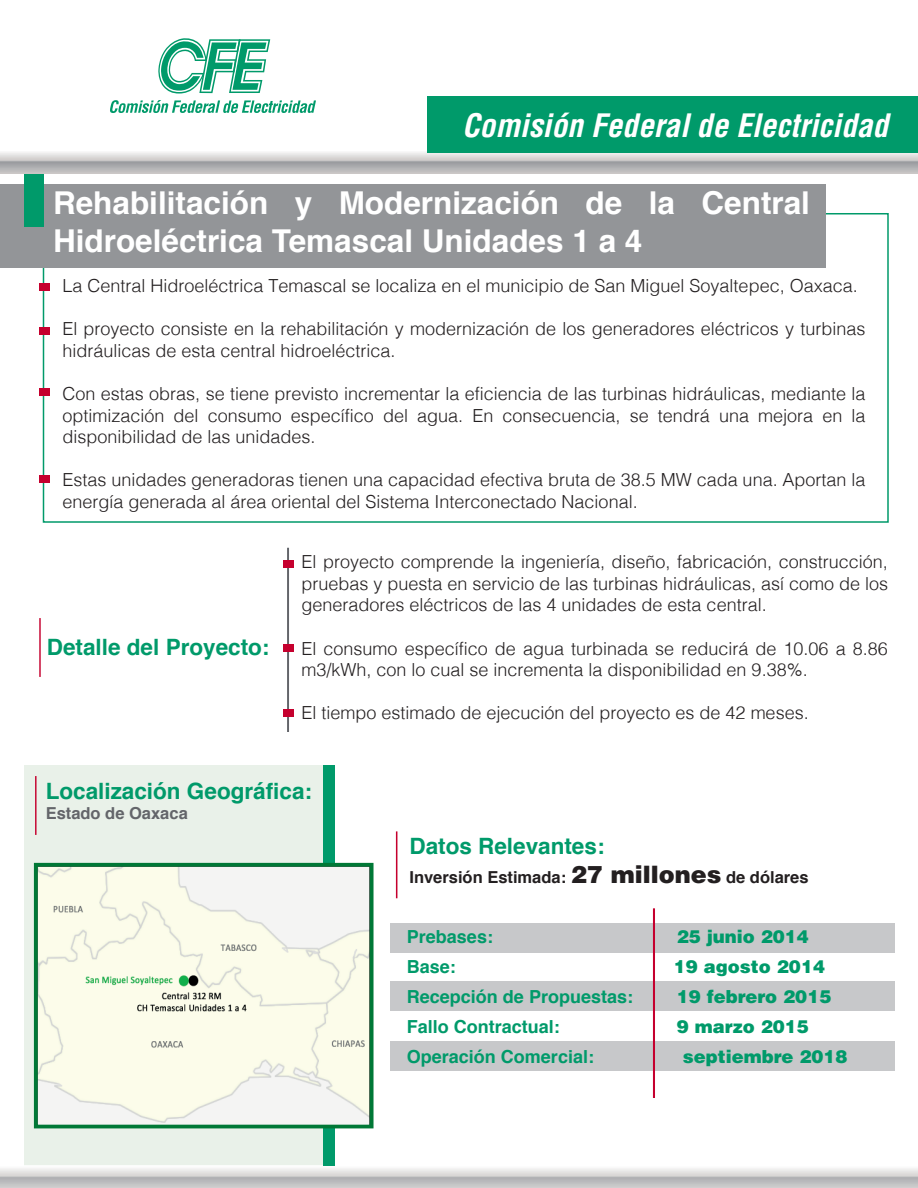
<style>
.page{position:relative;width:918px;height:1188px;background:#fff}
.page>*{position:absolute;margin:0;border:0;box-sizing:border-box;transform-origin:0 0}
.t1{font:700 31.5px/37.8px "Helvetica";color:#fff}
.t2{font:italic 700 condensed 31.5px "Helvetica LT Std";color:#fff}
.t3{font:700 22.5px "Helvetica";color:#009a6a}
.t4{font:300 18px/21.6px "Helvetica";color:#231f20}
.t5{font:700 18px "Helvetica";color:#009a6a}
.t6{font:900 18px "Helvetica LT Std";color:#009a6a}
.t7{font:700 16.5px "Helvetica";color:#231f20}
.t8{font:700 16.5px "Helvetica";color:#63656a}
.s1{font-family:"Helvetica LT Std";font-weight:900;font-size:24px}
</style>
<div class="page">
<div style="left:0;top:184px;width:826px;height:84px;background:#939598"></div>
<div style="left:24px;top:173px;width:20px;height:54px;background:#009a6a"></div>
<div style="left:390px;top:923px;width:505px;height:29px;background:#c7c8ca"></div>
<div style="left:390px;top:981px;width:505px;height:29px;background:#c7c8ca"></div>
<div style="left:390px;top:1042px;width:505px;height:29px;background:#c7c8ca"></div>
<div style="left:25px;top:765px;width:310px;height:401px;background:#e9f1e9"></div>
<svg style="left:0;top:150px;width:918px;height:23px;background:#bfc2c2"></svg>
<svg style="left:0;top:1168px;width:918px;height:20px;background:#cecdce"></svg>
<hr style="left:39px;top:618px;width:2px;height:59px;background:#c5002e">
<hr style="left:35px;top:776px;width:2px;height:59px;background:#c5002e">
<hr style="left:396px;top:831px;width:1px;height:67px;background:#c5002e">
<hr style="left:653px;top:908px;width:2px;height:190px;background:#c5002e">
<hr style="left:287px;top:548px;width:2px;height:184px;background:#63656a">
<div style="left:283px;top:644px;width:10px;height:7px;background:#c5002e"></div>
<div style="left:283px;top:710px;width:10px;height:7px;background:#c5002e"></div>
<div style="left:283px;top:560px;width:10px;height:7px;background:#c5002e"></div>
<div style="left:39px;top:284px;width:11px;height:7px;background:#c5002e"></div>
<div style="left:39px;top:328px;width:11px;height:7px;background:#c5002e"></div>
<div style="left:39px;top:388px;width:11px;height:8px;background:#c5002e"></div>
<div style="left:39px;top:475px;width:11px;height:7px;background:#c5002e"></div>
<div style="left:323px;top:765px;width:12px;height:401px;background:#009a6a"></div>
<img style="left:39px;top:868px;width:330px;height:255px">
<div style="left:34px;top:863px;width:340px;height:265px;border:4px solid #007836"></div>
<div style="left:428px;top:96px;width:490px;height:56px;background:#009a6a"></div>
<svg style="left:158px;top:38px;width:112px;height:56px"></svg>
<svg style="left:110px;top:100px;width:206px;height:13px"></svg>
<h1 class="t2" style="left:462px;top:106px;width:428px">Comisión Federal de Electricidad</h1>
<h1 class="t1" style="left:53px;top:185px;width:758px">Rehabilitación y Modernización de la Central<br>Hidroeléctrica Temascal Unidades 1 a 4</h1>
<p class="t4" style="left:62px;top:274px;width:797px">La Central Hidroeléctrica Temascal se localiza en el municipio de San Miguel Soyaltepec, Oaxaca.</p>
<p class="t4" style="left:62px;top:317px;width:804px">El proyecto consiste en la rehabilitación y modernización de los generadores eléctricos y turbinas hidráulicas de esta central hidroeléctrica.</p>
<p class="t4" style="left:62px;top:382px;width:805px;text-align:justify">Con estas obras, se tiene previsto incrementar la eficiencia de las turbinas hidráulicas, mediante la optimización del consumo específico del agua. En consecuencia, se tendrá una mejora en la disponibilidad de las unidades.</p>
<p class="t4" style="left:62px;top:468px;width:805px">Estas unidades generadoras tienen una capacidad efectiva bruta de 38.5 MW cada una. Aportan la energía generada al área oriental del Sistema Interconectado Nacional.</p>
<p class="t3" style="left:47px;top:629px;width:224px">Detalle del Proyecto:</p>
<p class="t4" style="left:301px;top:550px;width:588px;text-align:justify">El proyecto comprende la ingeniería, diseño, fabricación, construcción, pruebas y puesta en servicio de las turbinas hidráulicas, así como de los generadores eléctricos de las 4 unidades de esta central.</p>
<p class="t4" style="left:301px;top:636px;width:588px">El consumo específico de agua turbinada se reducirá de 10.06 a 8.86 m3/kWh, con lo cual se incrementa la disponibilidad en 9.38%.</p>
<p class="t4" style="left:301px;top:701px;width:509px">El tiempo estimado de ejecución del proyecto es de 42 meses.</p>
<p class="t3" style="left:46px;top:773px;width:268px">Localización Geográfica:</p>
<p class="t8" style="left:46px;top:800px;width:144px">Estado de Oaxaca</p>
<p class="t3" style="left:409px;top:828px;width:197px">Datos Relevantes:</p>
<p class="t7" style="left:409px;top:864px;width:401px">Inversión Estimada: <span class="s1">27 millones</span> de dólares</p>
<p class="t5" style="left:407px;top:922px;width:88px">Prebases:</p>
<p class="t6" style="left:677px;top:925px;width:134px">25 junio 2014</p>
<p class="t5" style="left:407px;top:952px;width:51px">Base:</p>
<p class="t6" style="left:674px;top:955px;width:153px">19 agosto 2014</p>
<p class="t5" style="left:407px;top:982px;width:228px">Recepción de Propuestas:</p>
<p class="t6" style="left:677px;top:985px;width:156px">19 febrero 2015</p>
<p class="t5" style="left:407px;top:1012px;width:155px">Fallo Contractual:</p>
<p class="t6" style="left:677px;top:1015px;width:134px">9 marzo 2015</p>
<p class="t5" style="left:407px;top:1042px;width:189px">Operación Comercial:</p>
<p class="t6" style="left:683px;top:1045px;width:166px">septiembre 2018</p>
</div>
